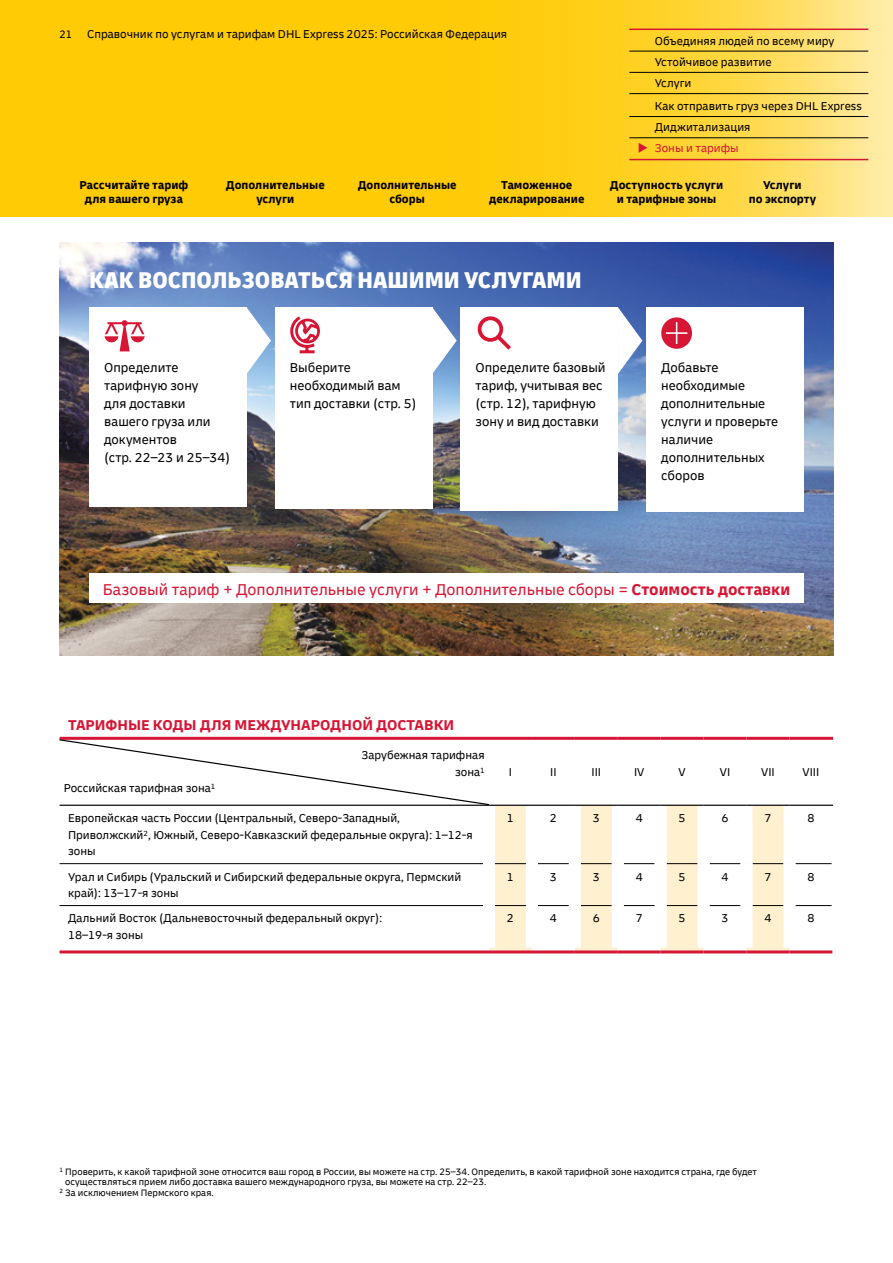
<style>
.page{position:relative;width:893px;height:1263px;background:#fff}
.page>*{position:absolute;margin:0;border:0;box-sizing:border-box;transform-origin:0 0}
.t1{font:900 condensed 24px "Delivery";color:#fff}
.t2{font:16.5px "Delivery";color:#d71635}
.t3{font:700 15px "Delivery";color:#d71635}
.t4{font:13.5px/18px "Delivery";color:#000}
.t5{font:12px/16.5px "Delivery";color:#000}
.t6{font:700 12px/13.5px "Delivery";color:#000;text-align:center}
.t7{font:12px "Delivery";color:#d71635}
.t8{font:9.75px "Delivery";color:#000}
.s1{font-size:11.25px}
.s2{font-weight:700}
</style>
<div class="page">
<svg style="left:0;top:0;width:893px;height:217px;background:#fecf20"></svg>
<hr style="left:629px;top:29px;width:239px;height:1px;background:#d71635">
<hr style="left:629px;top:51px;width:239px;height:1px;background:#000">
<hr style="left:629px;top:72px;width:239px;height:1px;background:#000">
<hr style="left:629px;top:93px;width:239px;height:1px;background:#000">
<hr style="left:629px;top:116px;width:239px;height:1px;background:#000">
<hr style="left:629px;top:138px;width:239px;height:1px;background:#000">
<hr style="left:629px;top:159px;width:239px;height:1px;background:#d71635">
<img style="left:60px;top:242px;width:773px;height:413px">
<div style="left:89px;top:307px;width:158px;height:200px;background:#fff"></div>
<svg style="left:105px;top:320px;width:40px;height:31px"></svg>
<svg style="left:247px;top:307px;width:24px;height:67px"></svg>
<div style="left:275px;top:307px;width:157px;height:202px;background:#fff"></div>
<svg style="left:290px;top:316px;width:30px;height:38px"></svg>
<svg style="left:432px;top:307px;width:25px;height:67px"></svg>
<div style="left:461px;top:307px;width:157px;height:203px;background:#fff"></div>
<svg style="left:477px;top:316px;width:34px;height:34px"></svg>
<svg style="left:618px;top:307px;width:24px;height:67px"></svg>
<div style="left:646px;top:307px;width:158px;height:204px;background:#fff"></div>
<svg style="left:661px;top:317px;width:31px;height:32px"></svg>
<div style="left:89px;top:573px;width:715px;height:30px;background:#fff"></div>
<hr style="left:795px;top:863px;width:37px;height:1px;background:#000">
<hr style="left:795px;top:905px;width:37px;height:1px;background:#000">
<hr style="left:789px;top:805px;width:44px;height:1px;background:#000">
<hr style="left:60px;top:737px;width:429px;height:3px;background:#d71635">
<hr style="left:489px;top:737px;width:43px;height:3px;background:#d71635">
<hr style="left:532px;top:737px;width:43px;height:3px;background:#d71635">
<hr style="left:575px;top:737px;width:43px;height:3px;background:#d71635">
<hr style="left:618px;top:737px;width:43px;height:3px;background:#d71635">
<hr style="left:661px;top:737px;width:43px;height:3px;background:#d71635">
<hr style="left:704px;top:737px;width:42px;height:3px;background:#d71635">
<hr style="left:746px;top:737px;width:43px;height:3px;background:#d71635">
<hr style="left:789px;top:737px;width:44px;height:3px;background:#d71635">
<hr style="left:60px;top:950px;width:429px;height:3px;background:#d71635">
<hr style="left:489px;top:950px;width:43px;height:3px;background:#d71635">
<hr style="left:532px;top:950px;width:43px;height:3px;background:#d71635">
<hr style="left:575px;top:950px;width:43px;height:3px;background:#d71635">
<hr style="left:618px;top:950px;width:43px;height:3px;background:#d71635">
<hr style="left:661px;top:950px;width:43px;height:3px;background:#d71635">
<hr style="left:704px;top:950px;width:42px;height:3px;background:#d71635">
<hr style="left:746px;top:950px;width:43px;height:3px;background:#d71635">
<hr style="left:789px;top:950px;width:43px;height:3px;background:#d71635">
<svg style="left:60px;top:740px;width:729px;height:212px"></svg>
<p class="t5" style="left:60px;top:26px;width:449px"><span class="s1">21</span> Справочник по услугам и тарифам DHL Express 2025: Российская Федерация</p>
<p class="t5" style="left:655px;top:30px;width:181px;line-height:21.3px">Объединяя людей по всему миру<br>Устойчивое развитие<br>Услуги</p>
<p class="t5" style="left:655px;top:95px;width:209px;line-height:21.3px">Как отправить груз через DHL Express<br>Диджитализация</p>
<p class="t7" style="left:638px;top:141px;width:102px">◆ Зоны и тарифы</p>
<p class="t6" style="left:80px;top:178px;width:110px">Рассчитайте тариф для вашего груза</p>
<p class="t6" style="left:226px;top:178px;width:100px">Дополнительные услуги</p>
<p class="t6" style="left:358px;top:178px;width:100px">Дополнительные сборы</p>
<p class="t6" style="left:489px;top:178px;width:97px">Таможенное декларирование</p>
<p class="t6" style="left:610px;top:178px;width:115px">Доступность услуги и тарифные зоны</p>
<p class="t6" style="left:749px;top:178px;width:69px">Услуги<br>по экспорту</p>
<h1 class="t1" style="left:89px;top:265px;width:494px">КАК ВОСПОЛЬЗОВАТЬСЯ НАШИМИ УСЛУГАМИ</h1>
<p class="t4" style="left:104px;top:359px;width:128px">Определите тарифную зону<br>для доставки вашего груза или документов<br>(стр. 22–23 и 25–34)</p>
<p class="t4" style="left:290px;top:359px;width:128px">Выберите необходимый вам тип доставки (стр. 5)</p>
<p class="t4" style="left:476px;top:359px;width:132px">Определите базовый тариф, учитывая вес (стр. 12), тарифную зону и вид доставки</p>
<p class="t4" style="left:661px;top:359px;width:118px">Добавьте необходимые дополнительные услуги и проверьте наличие дополнительных сборов</p>
<h2 class="t2" style="left:103px;top:579px;width:689px">Базовый тариф + Дополнительные услуги + Дополнительные сборы = <span class="s2">Стоимость доставки</span></h2>
<p class="t3" style="left:68px;top:715px;width:388px">ТАРИФНЫЕ КОДЫ ДЛЯ МЕЖДУНАРОДНОЙ ДОСТАВКИ</p>
<p class="t5" style="left:362px;top:747px;width:125px;text-align:right">Зарубежная тарифная зона<sup>1</sup></p>
<p class="t5" style="left:64px;top:780px;width:153px">Российская тарифная зона<sup>1</sup></p>
<p class="t5" style="left:509px;top:764px;width:5px">I</p>
<p class="t5" style="left:550px;top:764px;width:8px">II</p>
<p class="t5" style="left:591px;top:764px;width:11px">III</p>
<p class="t5" style="left:634px;top:764px;width:12px">IV</p>
<p class="t5" style="left:679px;top:764px;width:9px">V</p>
<p class="t5" style="left:720px;top:764px;width:12px">VI</p>
<p class="t5" style="left:761px;top:764px;width:15px">VII</p>
<p class="t5" style="left:802px;top:764px;width:18px">VIII</p>
<p class="t5" style="left:68px;top:810px;width:406px">Европейская часть России (Центральный, Северо-Западный,<br>Приволжский<sup>2</sup>, Южный, Северо-Кавказский федеральные округа): 1–12-я зоны</p>
<p class="t5" style="left:507px;top:810px;width:9px">1</p>
<p class="t5" style="left:550px;top:810px;width:9px">2</p>
<p class="t5" style="left:593px;top:810px;width:9px">3</p>
<p class="t5" style="left:636px;top:810px;width:9px">4</p>
<p class="t5" style="left:679px;top:810px;width:9px">5</p>
<p class="t5" style="left:721px;top:810px;width:9px">6</p>
<p class="t5" style="left:764px;top:810px;width:9px">7</p>
<p class="t5" style="left:807px;top:810px;width:9px">8</p>
<p class="t5" style="left:68px;top:868px;width:395px">Урал и Сибирь (Уральский и Сибирский федеральные округа, Пермский край): 13–17-я зоны</p>
<p class="t5" style="left:507px;top:868px;width:9px">1</p>
<p class="t5" style="left:550px;top:868px;width:9px">3</p>
<p class="t5" style="left:593px;top:868px;width:9px">3</p>
<p class="t5" style="left:636px;top:868px;width:9px">4</p>
<p class="t5" style="left:679px;top:868px;width:9px">5</p>
<p class="t5" style="left:721px;top:868px;width:9px">4</p>
<p class="t5" style="left:764px;top:868px;width:9px">7</p>
<p class="t5" style="left:807px;top:868px;width:9px">8</p>
<p class="t5" style="left:68px;top:910px;width:316px">Дальний Восток (Дальневосточный федеральный округ):<br>18–19-я зоны</p>
<p class="t5" style="left:507px;top:910px;width:9px">2</p>
<p class="t5" style="left:550px;top:910px;width:9px">4</p>
<p class="t5" style="left:593px;top:910px;width:9px">6</p>
<p class="t5" style="left:636px;top:910px;width:9px">7</p>
<p class="t5" style="left:679px;top:910px;width:9px">5</p>
<p class="t5" style="left:721px;top:910px;width:9px">3</p>
<p class="t5" style="left:764px;top:910px;width:9px">4</p>
<p class="t5" style="left:807px;top:910px;width:9px">8</p>
<p class="t8" style="left:60px;top:1166px;width:699px"><sup>1</sup> Проверить, к какой тарифной зоне относится ваш город в России, вы можете на стр. 25–34. Определить, в какой тарифной зоне находится страна, где будет</p>
<p class="t8" style="left:65px;top:1176px;width:423px">осуществляться прием либо доставка вашего международного груза, вы можете на стр. 22–23.</p>
<p class="t8" style="left:60px;top:1187px;width:156px"><sup>2</sup> За исключением Пермского края.</p>
</div>
